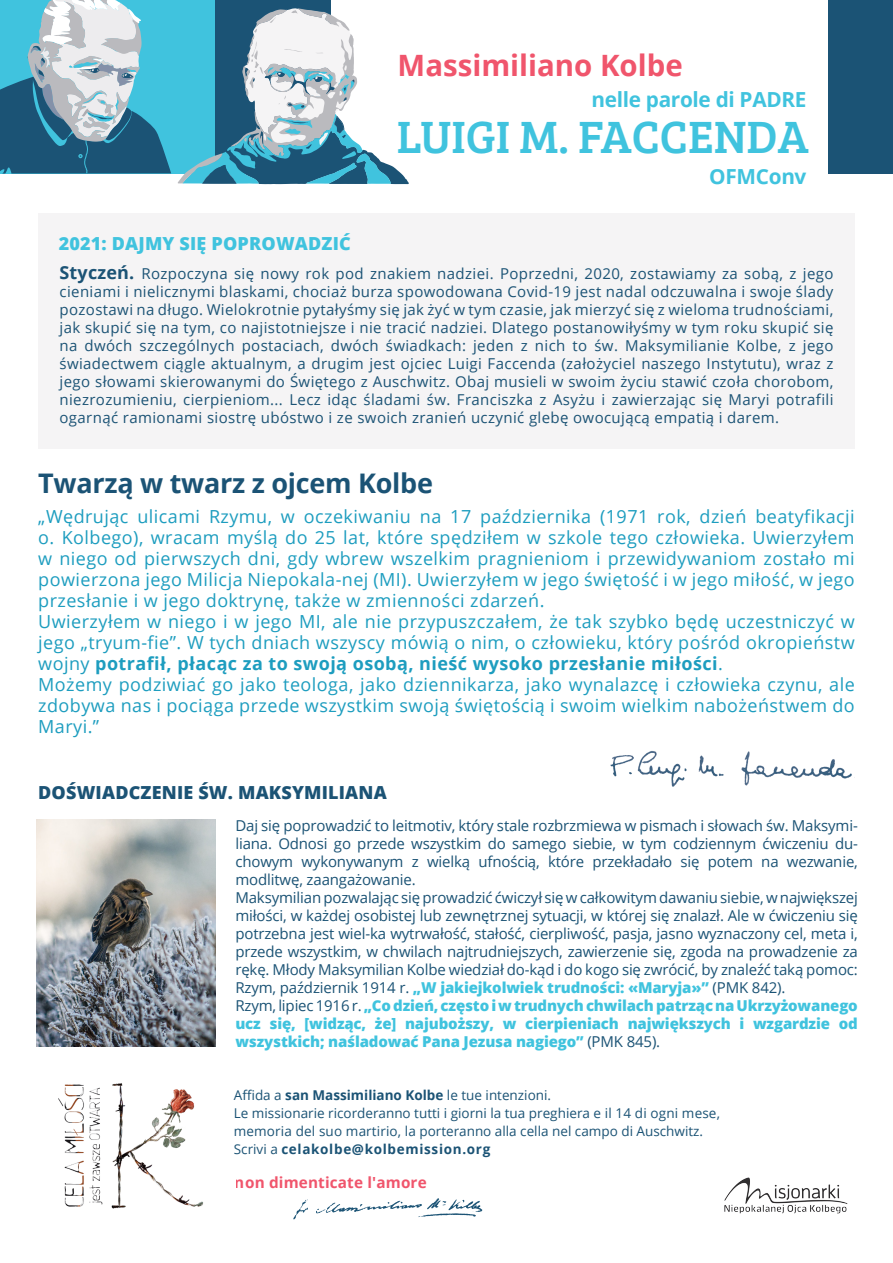
<style>
.page{position:relative;width:893px;height:1263px;background:#fff}
.page>*{position:absolute;margin:0;border:0;box-sizing:border-box;transform-origin:0 0}
.t1{font:46.65px "Bree Serif";color:#40c3de}
.t2{font:700 29.4px "Open Sans";color:#f0556c}
.t3{font:700 27px "Open Sans";letter-spacing:-.01em;color:#1b5375}
.t4{font:700 20.7px "Open Sans";letter-spacing:-.015em;color:#40c3de}
.t5{font:18px/21px "Open Sans";letter-spacing:.025em;color:#1d9dbf}
.t6{font:800 18px "Open Sans";letter-spacing:.01em;color:#1b5375}
.t7{font:800 18px "Open Sans";letter-spacing:.01em;color:#40c3de}
.t8{font:700 15.3px "Open Sans";letter-spacing:.01em;color:#f0556c}
.t9{font:15px/18px "Open Sans";letter-spacing:-.01em;color:#1b5375;text-align:justify}
.t10{font:13.5px/18px "Open Sans";color:#1b5375}
.s1{font-weight:700;font-size:18px}
.s2{font-weight:700}
.s3{font-weight:800;color:#40c3de}
</style>
<div class="page">
<div style="left:829px;top:0;width:64px;height:173px;background:#1b5375"></div>
<div style="left:0;top:0;width:258px;height:173px;background:#40c3de"></div>
<svg style="left:0;top:0;width:171px;height:174px"></svg>
<div style="left:216px;top:0;width:115px;height:172px;background:#1b5375"></div>
<svg style="left:178px;top:8px;width:231px;height:176px"></svg>
<div style="left:38px;top:213px;width:817px;height:236px;background:#f5f4f5"></div>
<img style="left:724px;top:1177px;width:124px;height:37px">
<img style="left:293px;top:1198px;width:190px;height:22px">
<img style="left:59px;top:1083px;width:144px;height:126px">
<img style="left:37px;top:819px;width:178px;height:228px">
<img style="left:610px;top:751px;width:245px;height:36px">
<h2 class="t2" style="left:398px;top:45px;width:287px">Massimiliano Kolbe</h2>
<h3 class="t4" style="left:591px;top:85px;width:216px">nelle parole di PADRE</h3>
<h1 class="t1" style="left:397px;top:103px;width:413px">LUIGI M. FACCENDA</h1>
<p class="t7" style="left:59px;top:230px;width:294px">2021: DAJMY SIĘ POPROWADZIĆ</p>
<h3 class="t4" style="left:709px;top:162px;width:99px">OFMConv</h3>
<p class="t9" style="left:60px;top:265px;width:775px"><span class="s1">Styczeń.</span> Rozpoczyna się nowy rok pod znakiem nadziei. Poprzedni, 2020, zostawiamy za sobą, z jego cieniami i nielicznymi blaskami, chociaż burza spowodowana Covid-19 jest nadal odczuwalna i swoje ślady pozostawi na długo. Wielokrotnie pytałyśmy się jak żyć w tym czasie, jak mierzyć się z wieloma trudnościami, jak skupić się na tym, co najistotniejsze i nie tracić nadziei. Dlatego postanowiłyśmy w tym roku skupić się na dwóch szczególnych postaciach, dwóch świadkach: jeden z nich to św. Maksymilianie Kolbe, z jego świadectwem ciągle aktualnym, a drugim jest ojciec Luigi Faccenda (założyciel naszego Instytutu), wraz z jego słowami skierowanymi do Świętego z Auschwitz. Obaj musieli w swoim życiu stawić czoła chorobom, niezrozumieniu, cierpieniom... Lecz idąc śladami św. Franciszka z Asyżu i zawierzając się Maryi potrafili ogarnąć ramionami siostrę ubóstwo i ze swoich zranień uczynić glebę owocującą empatią i darem.</p>
<h3 class="t3" style="left:38px;top:464px;width:396px">Twarzą w twarz z ojcem Kolbe</h3>
<p class="t5" style="left:38px;top:505px;width:818px">„Wędrując ulicami Rzymu, w oczekiwaniu na 17 października (1971 rok, dzień beatyfikacji o. Kolbego), wracam myślą do 25 lat, które spędziłem w szkole tego człowieka. Uwierzyłem w niego od pierwszych dni, gdy wbrew wszelkim pragnieniom i przewidywaniom zostało mi powierzona jego Milicja Niepokala-nej (MI). Uwierzyłem w jego świętość i w jego miłość, w jego przesłanie i w jego doktrynę, także w zmienności zdarzeń.<br>Uwierzyłem w niego i w jego MI, ale nie przypuszczałem, że tak szybko będę uczestniczyć w jego „tryum-fie”. W tych dniach wszyscy mówią o nim, o człowieku, który pośród okropieństw wojny <span class="s2">potrafił, płacąc za to swoją osobą, nieść wysoko przesłanie miłości</span>.<br>Możemy podziwiać go jako teologa, jako dziennikarza, jako wynalazcę i człowieka czynu, ale zdobywa nas i pociąga przede wszystkim swoją świętością i swoim wielkim nabożeństwem do Maryi.”</p>
<p class="t6" style="left:38px;top:779px;width:350px">DOŚWIADCZENIE ŚW. MAKSYMILIANA</p>
<p class="t9" style="left:235px;top:816px;width:624px;text-align:left">Daj się poprowadzić to leitmotiv, który stale rozbrzmiewa w pismach i słowach św. Maksymi&shy;liana. Odnosi go przede wszystkim do samego siebie, w tym codziennym ćwiczeniu du&shy;chowym wykonywanym z wielką ufnością, które przekładało się potem na wezwanie, modlitwę, zaangażowanie.<br>Maksymilian pozwalając się prowadzić ćwiczył się w całkowitym dawaniu siebie, w największej miłości, w każdej osobistej lub zewnętrznej sytuacji, w której się znalazł. Ale w ćwiczeniu się potrzebna jest wiel-ka wytrwałość, stałość, cierpliwość, pasja, jasno wyznaczony cel, meta i, przede wszystkim, w chwilach najtrudniejszych, zawierzenie się, zgoda na prowadzenie za rękę. Młody Maksymilian Kolbe wiedział do-kąd i do kogo się zwrócić, by znaleźć taką pomoc:<br>Rzym, październik 1914 r. <span class="s3">„W jakiejkolwiek trudności: «Maryja»”</span> (PMK 842).<br>Rzym, lipiec 1916 r. <span class="s3">„Co dzień, często i w trudnych chwilach patrząc na Ukrzyżowanego ucz się, [widząc, że] najuboższy, w cierpieniach największych i wzgardzie od wszystkich; naśladować Pana Jezusa nagiego”</span> (PMK 845).</p>
<p class="t10" style="left:234px;top:1086px;width:488px">Affida a <span class="s2">san Massimiliano Kolbe</span> le tue intenzioni.<br>Le missionarie ricorderanno tutti i giorni la tua preghiera e il 14 di ogni mese, memoria del suo martirio, la porteranno alla cella nel campo di Auschwitz.<br>Scrivi a <span class="s2">celakolbe@kolbemission.org</span></p>
<p class="t8" style="left:235px;top:1172px;width:193px">non dimenticate l'amore</p>
</div>
